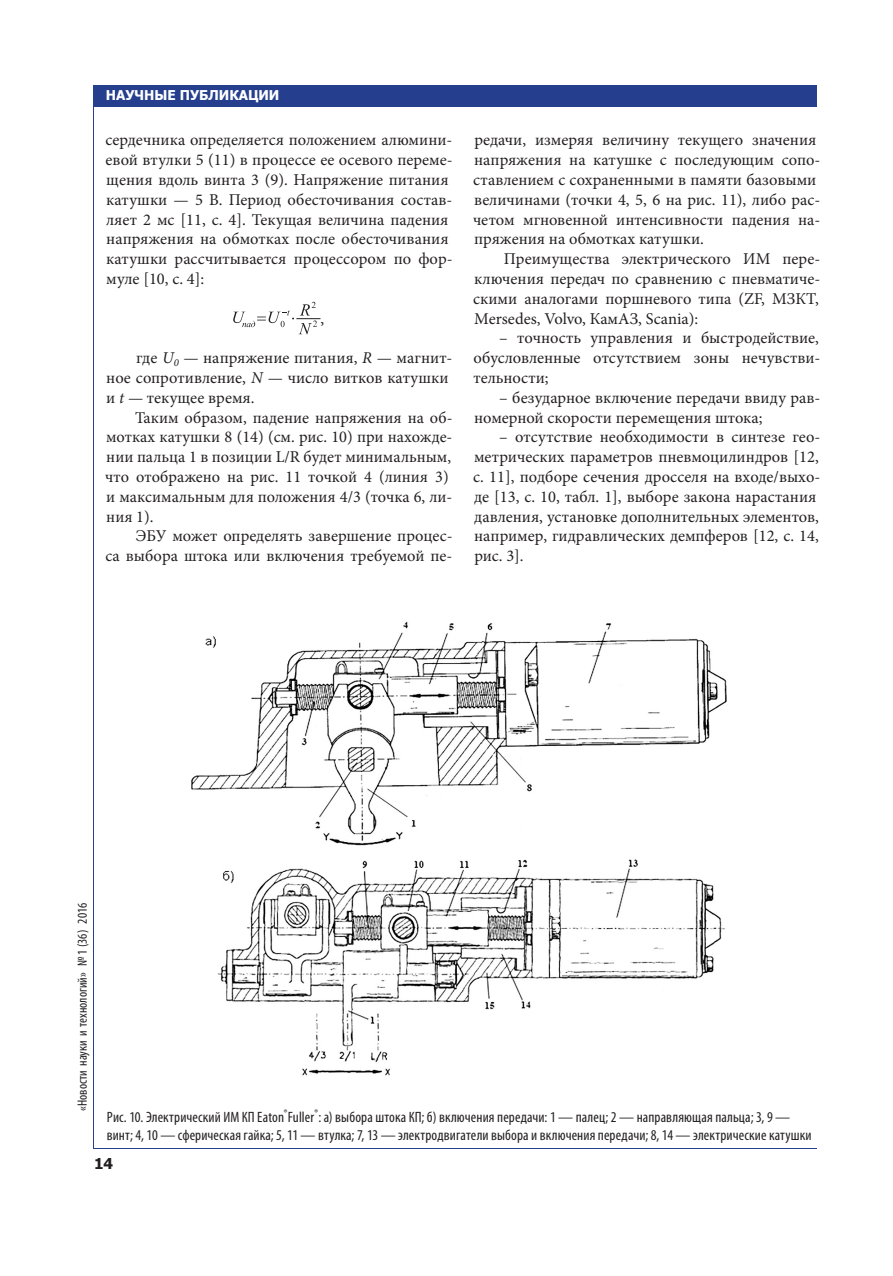
<style>
.page{position:relative;width:893px;height:1276px;background:#fff}
.page>*{position:absolute;margin:0;border:0;box-sizing:border-box;transform-origin:0 0}
.t1{font:16.5px/19.8px "Minion Pro";color:#231f20}
.t2{font:condensed 15px/18px "Myriad Pro";letter-spacing:.01em;color:#231f20}
.t3{font:700 15px "Tahoma";color:#231f20}
.t4{font:condensed 13.5px "Myriad Pro";color:#231f20}
.t5{font:700 13.5px "Tahoma";color:#fff}
.s1{font-style:italic}
</style>
<div class="page">
<div style="left:94px;top:85px;width:722px;height:21px;background:#253f8e"></div>
<hr style="left:94px;top:1147px;width:722px;height:1px;background:#253f8e">
<hr style="left:94px;top:85px;width:1px;height:1063px;background:#253f8e">
<svg style="left:233px;top:302px;width:87px;height:32px"></svg>
<img style="left:191px;top:622px;width:536px;height:454px">
<p class="t5" style="left:106px;top:85px;width:175px">Научные публикации</p>
<p class="t1" style="left:105px;top:130px;width:349px">сердечника определяется положением алюмини&shy;евой втулки 5 (11) в процессе ее осевого переме&shy;щения вдоль винта 3 (9). Напряжение питания катушки — 5 В. Период обесточивания состав&shy;ляет 2 мс [11, с. 4]. Текущая величина падения напряжения на обмотках после обесточивания катушки рассчитывается процессором по фор&shy;муле [10, с. 4]:</p>
<p class="t1" style="left:320px;top:308px;width:5px">,</p>
<p class="t1" style="left:106px;top:348px;width:348px;text-indent:30px">где <span class="s1">U</span><sub>0</sub> — напряжение питания, <span class="s1">R</span> — магнит&shy;ное сопротивление, <span class="s1">N</span> — число витков катушки и <span class="s1">t</span> — текущее время.</p>
<p class="t1" style="left:105px;top:407px;width:349px;text-indent:30px">Таким образом, падение напряжения на об&shy;мотках катушки 8 (14) (см. рис. 10) при нахожде&shy;нии пальца 1 в позиции L/R будет минимальным, что отображено на рис. 11 точкой 4 (линия 3) и максимальным для положения 4/3 (точка 6, ли&shy;ния 1).</p>
<p class="t1" style="left:105px;top:526px;width:349px;text-align:right">ЭБУ может определять завершение процес-<br>са выбора штока или включения требуемой пе-</p>
<p class="t1" style="left:473px;top:130px;width:349px">редачи, измеряя величину текущего значения напряжения на катушке с последующим сопо&shy;ставлением с сохраненными в памяти базовыми величинами (точки 4, 5, 6 на рис. 11), либо рас&shy;четом мгновенной интенсивности падения на&shy;пряжения на обмотках катушки.</p>
<p class="t1" style="left:473px;top:249px;width:349px;text-align:justify;text-indent:31px">Преимущества электрического ИМ пере&shy;ключения передач по сравнению с пневматиче&shy;скими аналогами поршневого типа (ZF, МЗКТ, Мersedes, Volvo, КамАЗ, Scania):</p>
<p class="t1" style="left:473px;top:328px;width:348px;text-align:justify;text-indent:26px">– точность управления и быстродействие, обусловленные отсутствием зоны нечувстви&shy;тельности;</p>
<p class="t1" style="left:474px;top:388px;width:348px;text-indent:25px">– безударное включение передачи ввиду рав&shy;номерной скорости перемещения штока;</p>
<p class="t1" style="left:473px;top:427px;width:349px;text-indent:26px">– отсутствие необходимости в синтезе гео&shy;метрических параметров пневмоцилиндров [12, с. 11], подборе сечения дросселя на входе/выхо&shy;де [13, с. 10, табл. 1], выборе закона нарастания давления, установке дополнительных элементов, например, гидравлических демпферов [12, с. 14, рис. 3].</p>
<p class="t4" style="left:74px;top:1111px;width:209px;rotate:-90deg">«Новости науки и технологий» № 1 (36) 2016</p>
<p class="t2" style="left:107px;top:1107px;width:706px">Рис. 10. Электрический ИМ КП Eaton<sup>®</sup>Fuller<sup>®</sup>: а) выбора штока КП; б) включения передачи: 1 — палец; 2 — направляющая пальца; 3, 9 — винт; 4, 10 — сферическая гайка; 5, 11 — втулка; 7, 13 — электродвигатели выбора и включения передачи; 8, 14 — электрические катушки</p>
<p class="t3" style="left:94px;top:1153px;width:21px">14</p>
</div>
